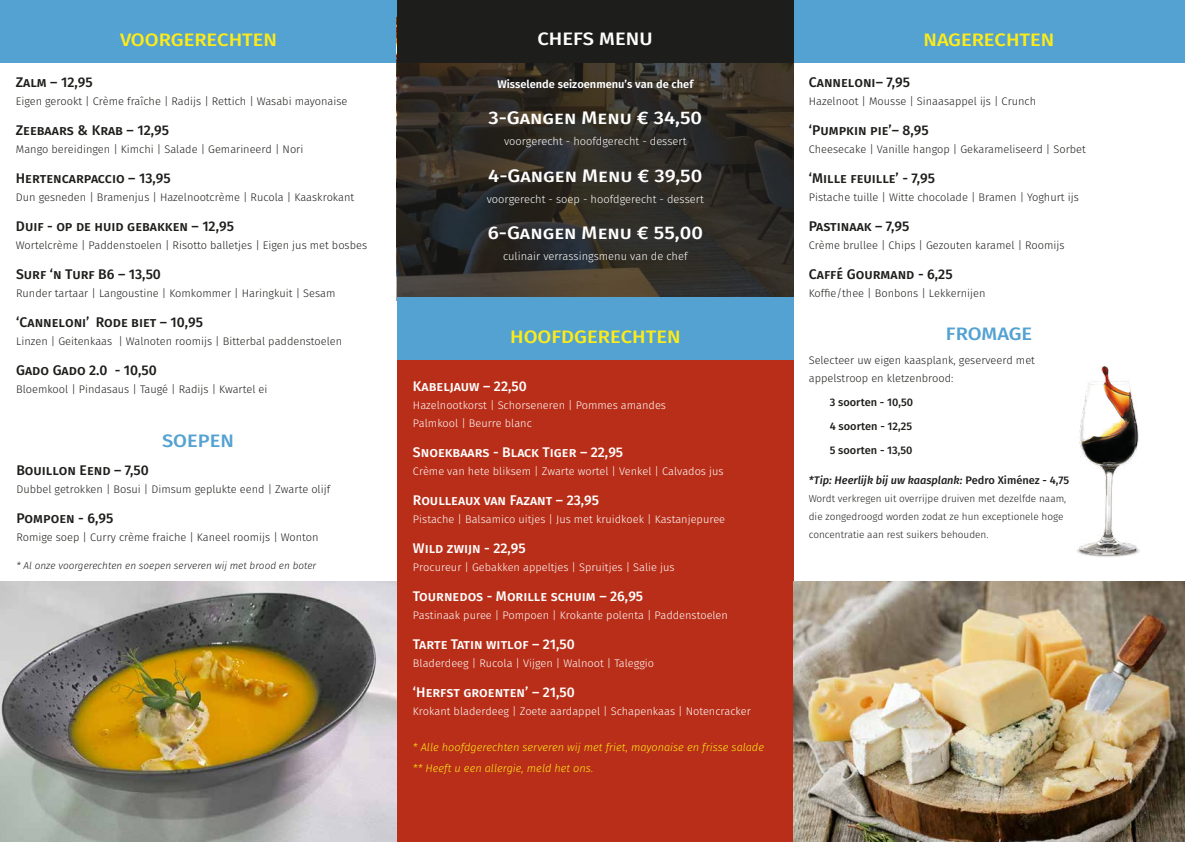
<style>
.page{position:relative;width:1185px;height:842px;background:#fff}
.page>*{position:absolute;margin:0;border:0;box-sizing:border-box;transform-origin:0 0}
.t1{font:500 18.2px "Fira Sans";color:#fff;scale:1.11 1}
.t2{font:500 18px "Fira Sans";color:#fdeb19;scale:1.12 1}
.t3{font:500 18px "Fira Sans";color:#54a2d2;scale:1.12 1}
.t4{font:500 18px "Fira Sans";color:#fff;scale:1.12 1}
.t5{font:500 14px "Fira Sans";color:#1d1d1b}
.t6{font:500 14px "Fira Sans";color:#fff}
.t7{font:300 11.1px "Fira Sans";color:#fff}
.t8{font:600 11.1px "Fira Sans";color:#fff}
.t9{font:300 11px/18px "Fira Sans";color:#1d1d1b}
.t10{font:300 11px/18px "Fira Sans";color:#fff}
.t11{font:italic 300 11px/21px "Fira Sans";color:#fdeb19}
.t12{font:italic 500 11px "Fira Sans";color:#1d1d1b}
.t13{font:500 11px/24px "Fira Sans";color:#1d1d1b;text-align:justify}
.t14{font:300 10px/18px "Fira Sans";color:#1d1d1b}
.t15{font:italic 300 10px "Fira Sans";color:#1d1d1b}
.s1{font-style:normal}
</style>
<div class="page">
<img style="left:0;top:581px;width:397px;height:261px">
<div style="left:0;top:0;width:397px;height:62px;background:#54a2d2"></div>
<div style="left:794px;top:0;width:391px;height:62px;background:#54a2d2"></div>
<svg style="left:397px;top:62px;width:397px;height:236px;background:#312d27"></svg>
<div style="left:397px;top:354px;width:397px;height:488px;background:#b92e18"></div>
<div style="left:397px;top:298px;width:397px;height:62px;background:#54a2d2"></div>
<div style="left:397px;top:0;width:397px;height:62px;background:#1d1d1b"></div>
<img style="left:794px;top:581px;width:391px;height:261px">
<img style="left:1077px;top:366px;width:63px;height:191px">
<h2 class="t4" style="left:537px;top:24px;width:104px">CHEFS MENU</h2>
<p class="t8" style="left:497px;top:75px;width:197px">Wisselende seizoenmenu’s van de chef</p>
<h1 class="t1" style="left:488px;top:103px;width:194px">3-Gangen Menu € 34,50</h1>
<p class="t7" style="left:504px;top:134px;width:184px">voorgerecht - hoofdgerecht - dessert</p>
<h1 class="t1" style="left:488px;top:161px;width:194px">4-Gangen Menu € 39,50</h1>
<p class="t7" style="left:487px;top:191px;width:218px">voorgerecht - soep - hoofdgerecht - dessert</p>
<h1 class="t1" style="left:488px;top:218px;width:195px">6-Gangen Menu € 55,00</h1>
<p class="t7" style="left:503px;top:249px;width:186px">culinair verrassingsmenu van de chef</p>
<h2 class="t2" style="left:120px;top:25px;width:142px">VOORGERECHTEN</h2>
<h2 class="t2" style="left:923px;top:25px;width:118px">NAGERECHTEN</h2>
<p class="t5" style="left:809px;top:70px;width:103px">Canneloni– 7,95</p>
<p class="t9" style="left:809px;top:92px;width:229px">Hazelnoot | Mousse | Sinaasappel ijs | Crunch</p>
<p class="t5" style="left:809px;top:118px;width:121px">‘Pumpkin pie’– 8,95</p>
<p class="t9" style="left:809px;top:140px;width:279px">Cheesecake | Vanille hangop | Gekarameliseerd | Sorbet</p>
<p class="t5" style="left:809px;top:166px;width:128px">‘Mille feuille’ - 7,95</p>
<p class="t9" style="left:809px;top:188px;width:272px">Pistache tuille | Witte chocolade | Bramen | Yoghurt ijs</p>
<p class="t5" style="left:809px;top:214px;width:102px">Pastinaak – 7,95</p>
<p class="t9" style="left:809px;top:236px;width:257px">Crème brullee | Chips | Gezouten karamel | Roomijs</p>
<p class="t5" style="left:809px;top:262px;width:145px">Caffé Gourmand - 6,25</p>
<p class="t9" style="left:809px;top:284px;width:178px">Koffie/thee | Bonbons | Lekkernijen</p>
<h2 class="t3" style="left:946px;top:319px;width:78px">FROMAGE</h2>
<p class="t9" style="left:809px;top:351px;width:228px">Selecteer uw eigen kaasplank, geserveerd met appelstroop en kletzenbrood:</p>
<p class="t13" style="left:830px;top:389px;width:85px">3 soorten - 10,50<br>4 soorten - 12,25<br>5 soorten - 13,50</p>
<p class="t12" style="left:809px;top:471px;width:262px">*Tip: Heerlijk bij uw kaasplank: <span class="s1">Pedro Ximénez - 4,75</span></p>
<p class="t14" style="left:809px;top:489px;width:259px">Wordt verkregen uit overrijpe druiven met dezelfde naam, die zongedroogd worden zodat ze hun exceptionele hoge concentratie aan rest suikers behouden.</p>
<p class="t5" style="left:16px;top:71px;width:79px">Zalm – 12,95</p>
<p class="t9" style="left:16px;top:92px;width:333px">Eigen gerookt | Crème fraîche | Radijs | Rettich | Wasabi mayonaise</p>
<p class="t5" style="left:16px;top:119px;width:155px">Zeebaars &amp; Krab – 12,95</p>
<p class="t9" style="left:16px;top:140px;width:289px">Mango bereidingen | Kimchi | Salade | Gemarineerd | Nori</p>
<p class="t5" style="left:16px;top:167px;width:156px">Hertencarpaccio – 13,95</p>
<p class="t9" style="left:16px;top:188px;width:340px">Dun gesneden | Bramenjus | Hazelnootcrème | Rucola | Kaaskrokant</p>
<p class="t5" style="left:16px;top:215px;width:220px">Duif - op de huid gebakken – 12,95</p>
<p class="t9" style="left:16px;top:236px;width:353px">Wortelcrème | Paddenstoelen | Risotto balletjes | Eigen jus met bosbes</p>
<p class="t5" style="left:16px;top:263px;width:146px">Surf ‘n Turf B6 – 13,50</p>
<p class="t9" style="left:16px;top:284px;width:321px">Runder tartaar | Langoustine | Komkommer | Haringkuit | Sesam</p>
<p class="t5" style="left:16px;top:311px;width:189px">‘Canneloni’ Rode biet – 10,95</p>
<p class="t9" style="left:16px;top:332px;width:327px">Linzen | Geitenkaas | Walnoten roomijs | Bitterbal paddenstoelen</p>
<p class="t5" style="left:16px;top:359px;width:142px">Gado Gado 2.0 - 10,50</p>
<p class="t9" style="left:16px;top:380px;width:253px">Bloemkool | Pindasaus | Taugé | Radijs | Kwartel ei</p>
<h2 class="t3" style="left:162px;top:426px;width:66px">SOEPEN</h2>
<p class="t5" style="left:16px;top:459px;width:134px">Bouillon Eend – 7,50</p>
<p class="t9" style="left:16px;top:480px;width:315px">Dubbel getrokken | Bosui | Dimsum geplukte eend | Zwarte olijf</p>
<p class="t5" style="left:16px;top:507px;width:98px">Pompoen - 6,95</p>
<p class="t9" style="left:16px;top:528px;width:304px">Romige soep | Curry crème fraiche | Kaneel roomijs | Wonton</p>
<p class="t15" style="left:17px;top:558px;width:301px">* Al onze voorgerechten en soepen serveren wij met brood en boter</p>
<h2 class="t2" style="left:510px;top:322px;width:154px">HOOFDGERECHTEN</h2>
<p class="t6" style="left:413px;top:374px;width:115px">Kabeljauw – 22,50</p>
<p class="t10" style="left:413px;top:396px;width:255px">Hazelnootkorst | Schorseneren | Pommes amandes<br>Palmkool | Beurre blanc</p>
<p class="t6" style="left:413px;top:440px;width:212px">Snoekbaars - Black Tiger – 22,95</p>
<p class="t10" style="left:413px;top:462px;width:312px">Crème van hete bliksem | Zwarte wortel | Venkel | Calvados jus</p>
<p class="t6" style="left:413px;top:488px;width:188px">Roulleaux van Fazant – 23,95</p>
<p class="t10" style="left:413px;top:510px;width:314px">Pistache | Balsamico uitjes | Jus met kruidkoek | Kastanjepuree</p>
<p class="t6" style="left:413px;top:536px;width:114px">Wild zwijn - 22,95</p>
<p class="t10" style="left:413px;top:558px;width:263px">Procureur | Gebakken appeltjes | Spruitjes | Salie jus</p>
<p class="t6" style="left:413px;top:584px;width:232px">Tournedos - Morille schuim – 26,95</p>
<p class="t10" style="left:413px;top:606px;width:316px">Pastinaak puree | Pompoen | Krokante polenta | Paddenstoelen</p>
<p class="t6" style="left:413px;top:632px;width:163px">Tarte Tatin witlof – 21,50</p>
<p class="t10" style="left:413px;top:654px;width:243px">Bladerdeeg | Rucola | Vijgen | Walnoot | Taleggio</p>
<p class="t6" style="left:413px;top:680px;width:163px">‘Herfst groenten’ – 21,50</p>
<p class="t10" style="left:413px;top:702px;width:339px">Krokant bladerdeeg | Zoete aardappel | Schapenkaas | Notencracker</p>
<p class="t11" style="left:413px;top:736px;width:353px">* Alle hoofdgerechten serveren wij met friet, mayonaise en frisse salade ** Heeft u een allergie, meld het ons.</p>
</div>
